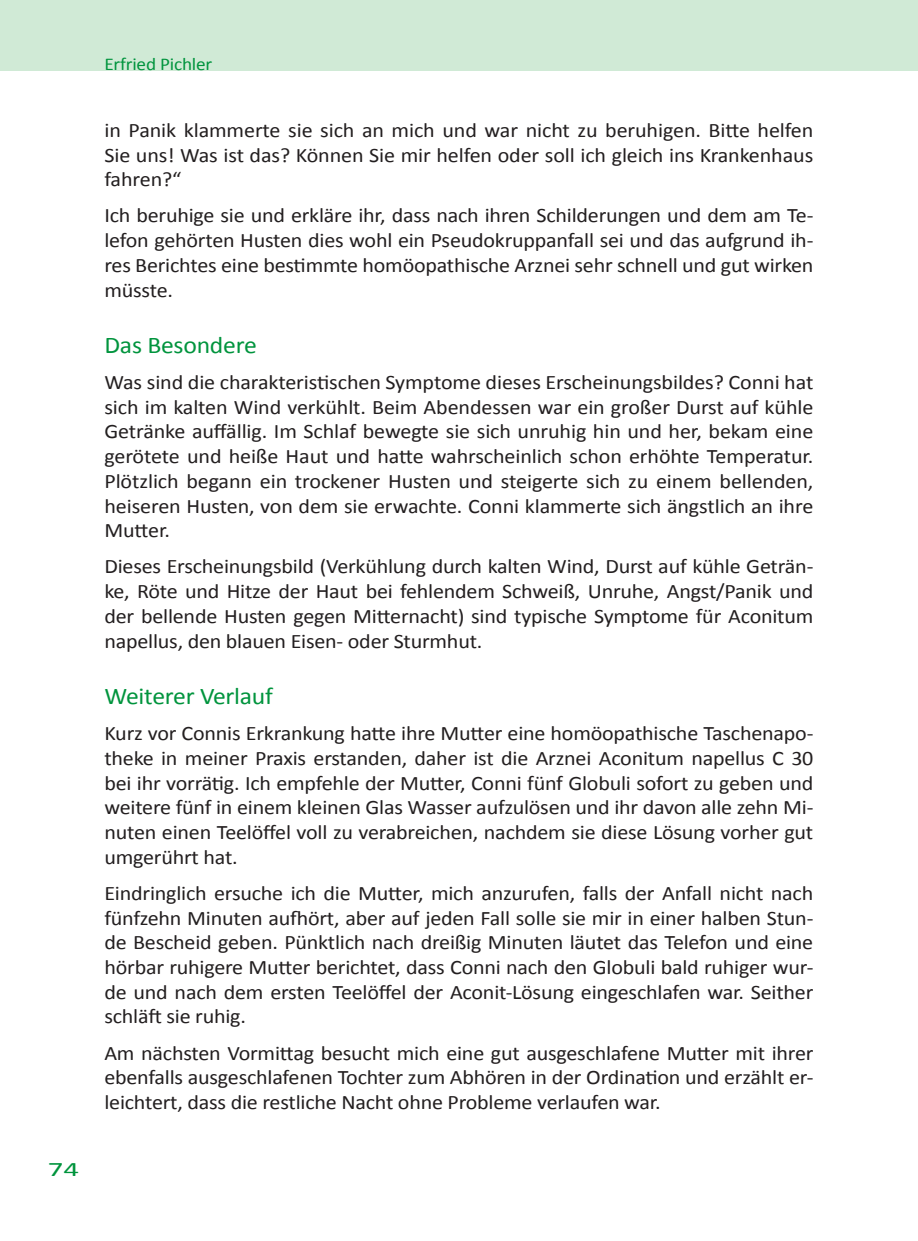
<style>
.page{position:relative;width:918px;height:1241px;background:#fff}
.page>*{position:absolute;margin:0;border:0;box-sizing:border-box;transform-origin:0 0}
.Titel_12pt{font:24px "Calibri";letter-spacing:-.01em;color:#00943d;scale:1.07 1}
.t1{font:20.6px/24.8px "Calibri";letter-spacing:-.01em;color:#231f20;text-align:justify;scale:1.07 1}
.t2{font:20.6px "Calibri";color:#00943d;scale:1.5 1}
.t3{font:18px "Calibri";letter-spacing:-.01em;color:#00943d;scale:1.07 1}
</style>
<div class="page">
<div style="left:0;top:0;width:917px;height:70px;background:#d0ead6"></div>
<svg style="left:917px;top:0;width:1px;height:70px"></svg>
<p class="t2" style="left:48px;top:1156px;width:22px">74</p>
<p class="t3" style="left:104px;top:53px;width:102px">Erfried Pichler</p>
<p class="t1" style="left:104px;top:118px;width:664px">in Panik klammerte sie sich an mich und war nicht zu beruhigen. Bitte helfen Sie uns! Was ist das? Können Sie mir helfen oder soll ich gleich ins Krankenhaus fahren?“</p>
<p class="t1" style="left:104px;top:203px;width:664px">Ich beruhige sie und erkläre ihr, dass nach ihren Schilderungen und dem am Te&shy;lefon gehörten Husten dies wohl ein Pseudokruppanfall sei und das aufgrund ih&shy;res Berichtes eine bestimmte homöopathische Arznei sehr schnell und gut wirken müsste.</p>
<p class="Titel_12pt" style="left:104px;top:330px;width:144px">Das Besondere</p>
<p class="t1" style="left:104px;top:370px;width:664px">Was sind die charakteristischen Symptome dieses Erscheinungsbildes? Conni hat sich im kalten Wind verkühlt. Beim Abendessen war ein großer Durst auf kühle Getränke auffällig. Im Schlaf bewegte sie sich unruhig hin und her, bekam eine gerötete und heiße Haut und hatte wahrscheinlich schon erhöhte Temperatur.<br>Plötzlich begann ein trockener Husten und steigerte sich zu einem bellenden, heiseren Husten, von dem sie erwachte. Conni klammerte sich ängstlich an ihre Mutter.</p>
<p class="t1" style="left:104px;top:554px;width:664px">Dieses Erscheinungsbild (Verkühlung durch kalten Wind, Durst auf kühle Geträn&shy;ke, Röte und Hitze der Haut bei fehlendem Schweiß, Unruhe, Angst/Panik und der bellende Husten gegen Mitternacht) sind typische Symptome für Aconitum napellus, den blauen Eisen- oder Sturmhut.</p>
<p class="Titel_12pt" style="left:104px;top:681px;width:159px">Weiterer Verlauf</p>
<p class="t1" style="left:104px;top:721px;width:664px">Kurz vor Connis Erkrankung hatte ihre Mutter eine homöopathische Taschenapo&shy;theke in meiner Praxis erstanden, daher ist die Arznei Aconitum napellus C 30 bei ihr vorrätig. Ich empfehle der Mutter, Conni fünf Globuli sofort zu geben und weitere fünf in einem kleinen Glas Wasser aufzulösen und ihr davon alle zehn Mi&shy;nuten einen Teelöffel voll zu verabreichen, nachdem sie diese Lösung vorher gut umgerührt hat.</p>
<p class="t1" style="left:104px;top:880px;width:664px">Eindringlich ersuche ich die Mutter, mich anzurufen, falls der Anfall nicht nach fünfzehn Minuten aufhört, aber auf jeden Fall solle sie mir in einer halben Stun&shy;de Bescheid geben. Pünktlich nach dreißig Minuten läutet das Telefon und eine hörbar ruhigere Mutter berichtet, dass Conni nach den Globuli bald ruhiger wur&shy;de und nach dem ersten Teelöffel der Aconit-Lösung eingeschlafen war. Seither schläft sie ruhig.</p>
<p class="t1" style="left:104px;top:1040px;width:664px">Am nächsten Vormittag besucht mich eine gut ausgeschlafene Mutter mit ihrer ebenfalls ausgeschlafenen Tochter zum Abhören in der Ordination und erzählt er&shy;leichtert, dass die restliche Nacht ohne Probleme verlaufen war.</p>
</div>
